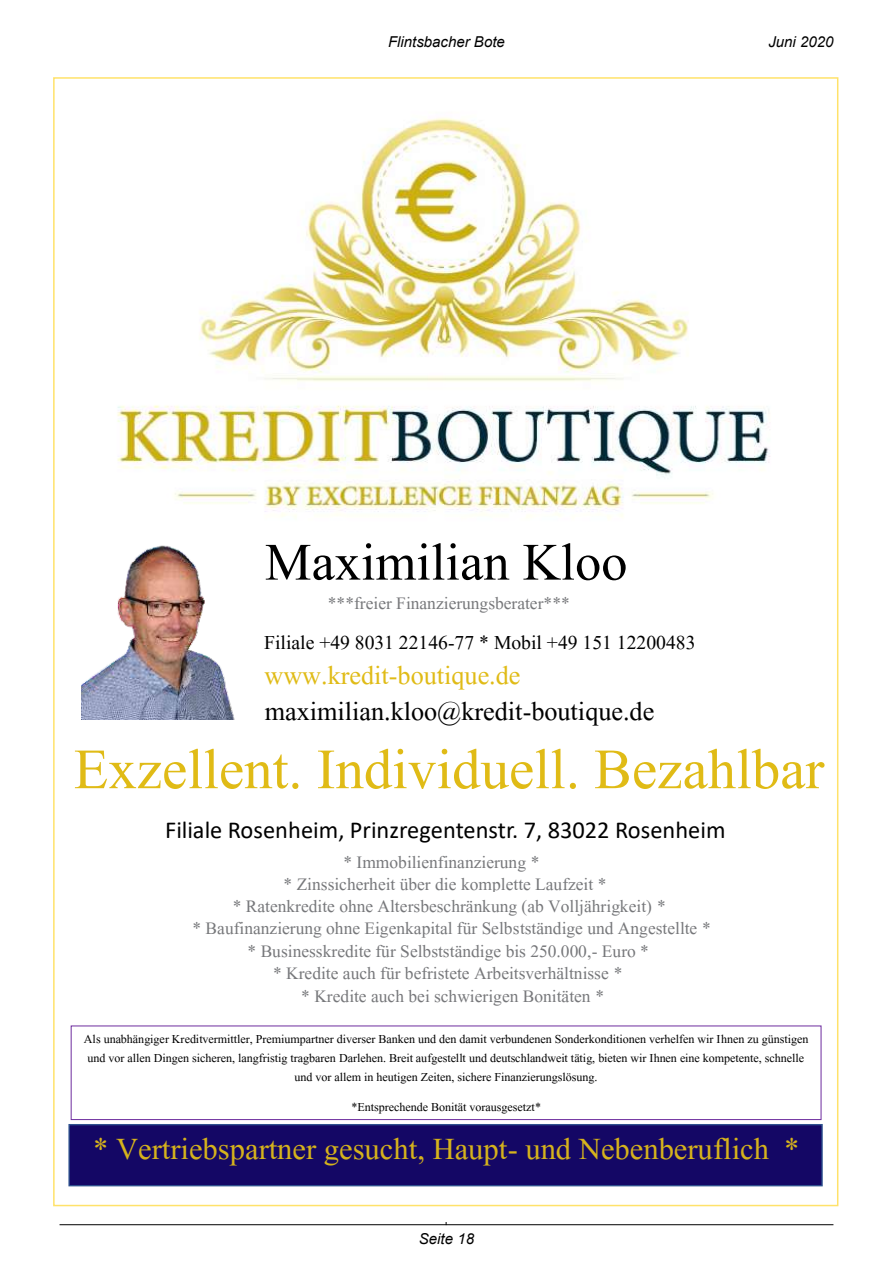
<style>
.page{position:relative;width:893px;height:1263px;background:#fff}
.page>*{position:absolute;margin:0;border:0;box-sizing:border-box;transform-origin:0 0}
.t1{font:70.5px "Aparajita";color:#e0bb16}
.t2{font:65.1px "Aparajita";color:#000}
.t3{font:37.95px "Aparajita";color:#d6b31c}
.t4{font:32.55px "Aparajita";color:#000}
.t5{font:32.55px "Aparajita";color:#e0bb16}
.t6{font:24.45px "Calibri";color:#000}
.t7{font:24.45px "Aparajita";color:#000}
.t8{font:21.6px/44.7px "Aparajita";color:#77787b;text-align:center}
.t9{font:15px/19.2px "Aparajita";color:#000;text-align:center}
.t10{font:italic 15px "Arial";color:#000}
</style>
<div class="page">
<hr style="left:60px;top:1224px;width:773px;height:1px;background:#000">
<hr style="left:446px;top:60px;width:1px;height:1165px;background:#000">
<div style="left:425px;top:51px;width:41px;height:1171px;background:#fff"></div>
<img style="left:117px;top:117px;width:653px;height:402px">
<img style="left:81px;top:545px;width:154px;height:175px">
<div style="left:69px;top:1125px;width:753px;height:61px;background:#140765"></div>
<div style="left:68px;top:1124px;width:755px;height:62px;border:1px solid #2f528f"></div>
<div style="left:71px;top:1025px;width:750px;height:95px;border:1px solid #7030a0"></div>
<p class="t10" style="left:388px;top:32px;width:118px">Flintsbacher Bote</p>
<p class="t10" style="left:768px;top:32px;width:67px">Juni 2020</p>
<h2 class="t2" style="left:265px;top:522px;width:364px">Maximilian Kloo</h2>
<h3 class="t8" style="left:328px;top:581px;width:243px">***freier Finanzierungsberater***</h3>
<h3 class="t7" style="left:264px;top:628px;width:433px">Filiale +49 8031 22146-77 * Mobil +49 151 12200483</h3>
<h3 class="t5" style="left:264px;top:655px;width:258px">www.kredit-boutique.de</h3>
<h3 class="t4" style="left:265px;top:691px;width:391px">maximilian.kloo@kredit-boutique.de</h3>
<h1 class="t1" style="left:74px;top:726px;width:752px">Exzellent. Individuell. Bezahlbar</h1>
<h3 class="t6" style="left:165px;top:812px;width:562px">Filiale Rosenheim, Prinzregentenstr. 7, 83022 Rosenheim</h3>
<h3 class="t8" style="left:343px;top:841px;width:197px">* Immobilienfinanzierung *</h3>
<h3 class="t8" style="left:283px;top:862px;width:325px">* Zinssicherheit über die komplette Laufzeit *</h3>
<h3 class="t8" style="left:233px;top:885px;width:435px">* Ratenkredite ohne Altersbeschränkung (ab Volljährigkeit) *</h3>
<h3 class="t8" style="left:192px;top:907px;width:520px">* Baufinanzierung ohne Eigenkapital für Selbstständige und Angestellte *</h3>
<h3 class="t8" style="left:247px;top:929px;width:403px">* Businesskredite für Selbstständige bis 250.000,- Euro * * Kredite auch bei schwierigen Bonitäten *</h3>
<h3 class="t8" style="left:273px;top:952px;width:351px">* Kredite auch für befristete Arbeitsverhältnisse *</h3>
<p class="t9" style="left:84px;top:1030px;width:726px">Als unabhängiger Kreditvermittler, Premiumpartner diverser Banken und den damit verbundenen Sonderkonditionen verhelfen wir Ihnen zu günstigen und vor allen Dingen sicheren, langfristig tragbaren Darlehen. Breit aufgestellt und deutschlandweit tätig, bieten wir Ihnen eine kompetente, schnelle und vor allem in heutigen Zeiten, sichere Finanzierungslösung.</p>
<p class="t9" style="left:351px;top:1098px;width:191px">*Entsprechende Bonität vorausgesetzt*</p>
<h3 class="t3" style="left:93px;top:1125px;width:708px">* Vertriebspartner gesucht, Haupt- und Nebenberuflich *</h3>
<p class="t10" style="left:419px;top:1229px;width:57px">Seite 18</p>
</div>
